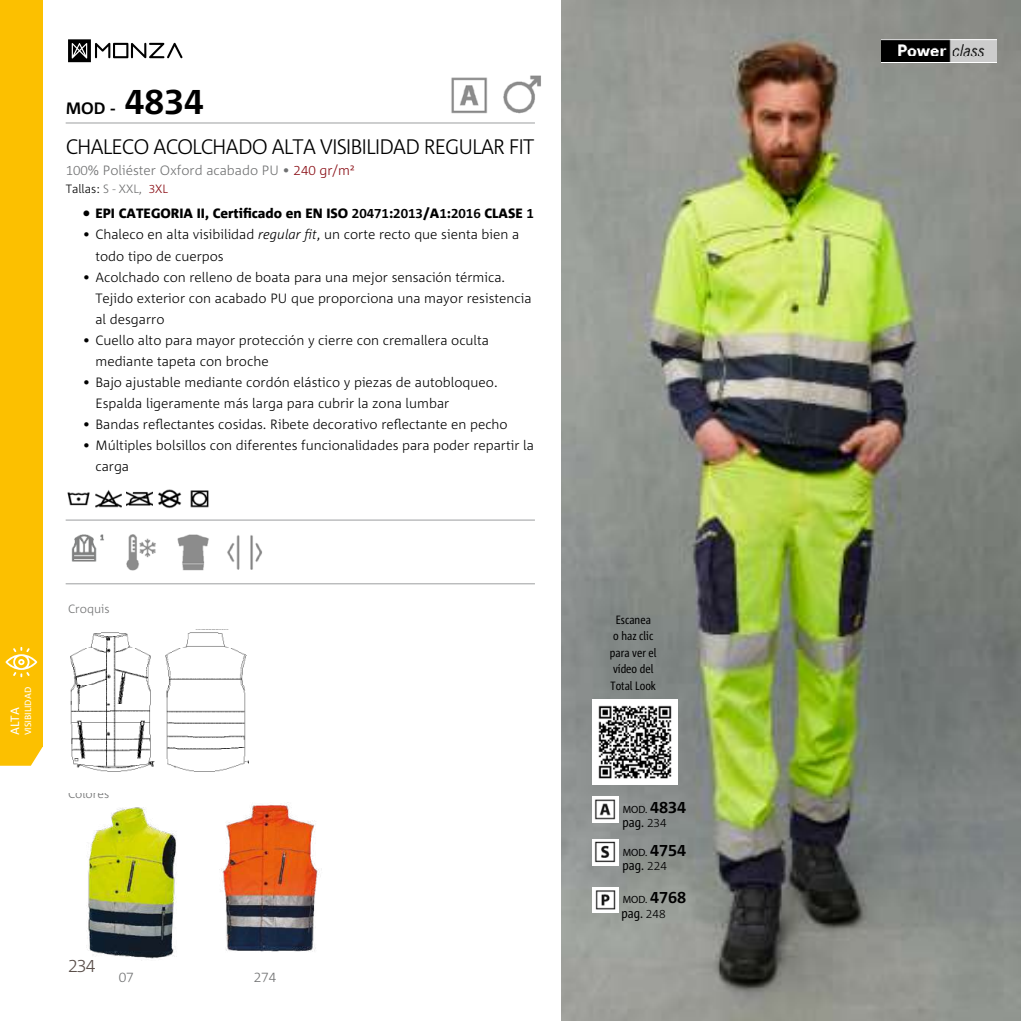
<style>
.page{position:relative;width:1021px;height:1021px;background:#fff}
.page>*{position:absolute;margin:0;border:0;box-sizing:border-box;transform-origin:0 0}
.t1{font:300 21px "Corpid";letter-spacing:-.05em;color:#000}
.t2{font:300 18px "Corpid Caps";color:#5a4f4a}
.t3{font:700 16.5px "Corpid";color:#000}
.t4{font:300 13.8px "Corpid Caps";color:#707172}
.t5{font:300 13.5px/21px "Corpid";color:#000}
.t6{font:800 13.5px "Corpid";color:#000}
.t7{font:300 13.5px "Corpid";color:#707172}
.t8{font:13.5px "Corpid Cd";color:#000}
.t9{font:12px/16.5px "Corpid Cd Bold";color:#000;text-align:center}
.t10{font:300 12px "Corpid";color:#000}
.t11{font:300 12px "Corpid";color:#707172}
.t12{font:12px "Corpid";color:#fff}
.t13{font:10.5px "Myriad Pro";color:#000}
.t14{font:9px "Corpid";color:#fff}
.s1{font-family:"Corpid Caps";font-size:36px}
.s2{font-family:"Corpid Caps"}
.s3{font-family:"Corpid Caps";color:#890c13}
.s4{color:#890c13}
.s5{color:#707172}
.s6{font-family:"Corpid Caps";font-weight:700}
.s7{font-style:italic}
.s8{font-family:"Corpid Caps";font-weight:700;font-size:16.5px}
.s9{font-family:"Corpid Caps";font-weight:300;font-size:12px}
</style>
<div class="page">
<svg style="left:68px;top:39px;width:115px;height:23px"></svg>
<div style="left:0;top:0;width:43px;height:747px;background:#fcc000"></div>
<svg style="left:0;top:747px;width:43px;height:18px"></svg>
<svg style="left:5px;top:647px;width:32px;height:30px"></svg>
<img style="left:561px;top:0;width:459px;height:1020px">
<hr style="left:66px;top:519px;width:469px;height:1px;background:#9c9e9f">
<hr style="left:66px;top:583px;width:469px;height:1px;background:#9c9e9f">
<img style="left:67px;top:492px;width:23px;height:14px">
<img style="left:96px;top:490px;width:26px;height:18px">
<img style="left:126px;top:491px;width:26px;height:15px">
<img style="left:158px;top:489px;width:24px;height:20px">
<img style="left:190px;top:490px;width:19px;height:18px">
<img style="left:71px;top:534px;width:33px;height:28px">
<img style="left:126px;top:534px;width:30px;height:37px">
<img style="left:177px;top:534px;width:32px;height:37px">
<img style="left:227px;top:535px;width:35px;height:35px">
<hr style="left:66px;top:123px;width:469px;height:1px;background:#9c9e9f">
<img style="left:451px;top:77px;width:37px;height:37px">
<img style="left:503px;top:75px;width:38px;height:39px">
<img style="left:86px;top:807px;width:91px;height:152px">
<img style="left:70px;top:629px;width:178px;height:143px">
<img style="left:219px;top:802px;width:103px;height:150px">
<img style="left:592px;top:839px;width:26px;height:26px">
<img style="left:592px;top:796px;width:26px;height:26px">
<img style="left:592px;top:887px;width:26px;height:25px">
<img style="left:592px;top:699px;width:85px;height:85px">
<img style="left:881px;top:39px;width:115px;height:24px">
<p class="t3" style="left:66px;top:99px;width:140px">MOD - <span class="s1">4834</span></p>
<h1 class="t1" style="left:66px;top:135px;width:470px">CHALECO ACOLCHADO ALTA VISIBILIDAD REGULAR FIT</h1>
<p class="t7" style="left:66px;top:162px;width:291px"><span class="s2">100</span>% Poliéster Oxford acabado PU • <span class="s3">240</span> <span class="s4">gr/m²</span></p>
<p class="t10" style="left:66px;top:182px;width:104px">Tallas: <span class="s5">S - XXL,</span> <span class="s3">3</span><span class="s4">XL</span></p>
<p class="t6" style="left:83px;top:206px;width:453px">• EPI CATEGORIA II, Certificado en EN ISO <span class="s6">20471</span>:<span class="s6">2013</span>/A<span class="s6">1</span>:<span class="s6">2016</span> CLASE <span class="s6">1</span></p>
<p class="t5" style="left:95px;top:224px;width:425px;text-indent:-13px">• Chaleco en alta visibilidad <span class="s7">regular fit</span>, un corte recto que sienta bien a todo tipo de cuerpos</p>
<p class="t5" style="left:95px;top:266px;width:437px;text-indent:-13px">• Acolchado con relleno de boata para una mejor sensación térmica.<br>Tejido exterior con acabado PU que proporciona una mayor resistencia al desgarro</p>
<p class="t5" style="left:95px;top:329px;width:395px;text-indent:-13px">• Cuello alto para mayor protección y cierre con cremallera oculta mediante tapeta con broche</p>
<p class="t5" style="left:95px;top:371px;width:404px;text-indent:-13px">• Bajo ajustable mediante cordón elástico y piezas de autobloqueo.<br>Espalda ligeramente más larga para cubrir la zona lumbar</p>
<p class="t5" style="left:83px;top:413px;width:426px">• Bandas reflectantes cosidas. Ribete decorativo reflectante en pecho</p>
<p class="t5" style="left:95px;top:434px;width:440px;text-indent:-13px">• Múltiples bolsillos con diferentes funcionalidades para poder repartir la carga</p>
<p class="t14" style="left:23px;top:735px;width:50px;rotate:-90deg">VISIBILIDAD</p>
<p class="t12" style="left:8px;top:735px;width:29px;rotate:-90deg">ALTA</p>
<p class="t11" style="left:68px;top:602px;width:43px">Croquis</p>
<p class="t11" style="left:68px;top:787px;width:43px">Colores</p>
<h2 class="t2" style="left:68px;top:955px;width:29px">234</h2>
<p class="t4" style="left:119px;top:969px;width:17px">07</p>
<p class="t4" style="left:254px;top:969px;width:24px">274</p>
<p class="t9" style="left:610px;top:611px;width:48px">Escanea<br>o haz clic para ver el vídeo del<br>Total Look</p>
<p class="t13" style="left:622px;top:803px;width:65px">MOD. <span class="s8">4834</span></p>
<p class="t8" style="left:622px;top:815px;width:46px">pag. <span class="s9">234</span></p>
<p class="t13" style="left:622px;top:846px;width:65px">MOD. <span class="s8">4754</span></p>
<p class="t8" style="left:622px;top:858px;width:46px">pag. <span class="s9">224</span></p>
<p class="t13" style="left:622px;top:893px;width:65px">MOD. <span class="s8">4768</span></p>
<p class="t8" style="left:621px;top:906px;width:46px">pag. <span class="s9">248</span></p>
</div>
